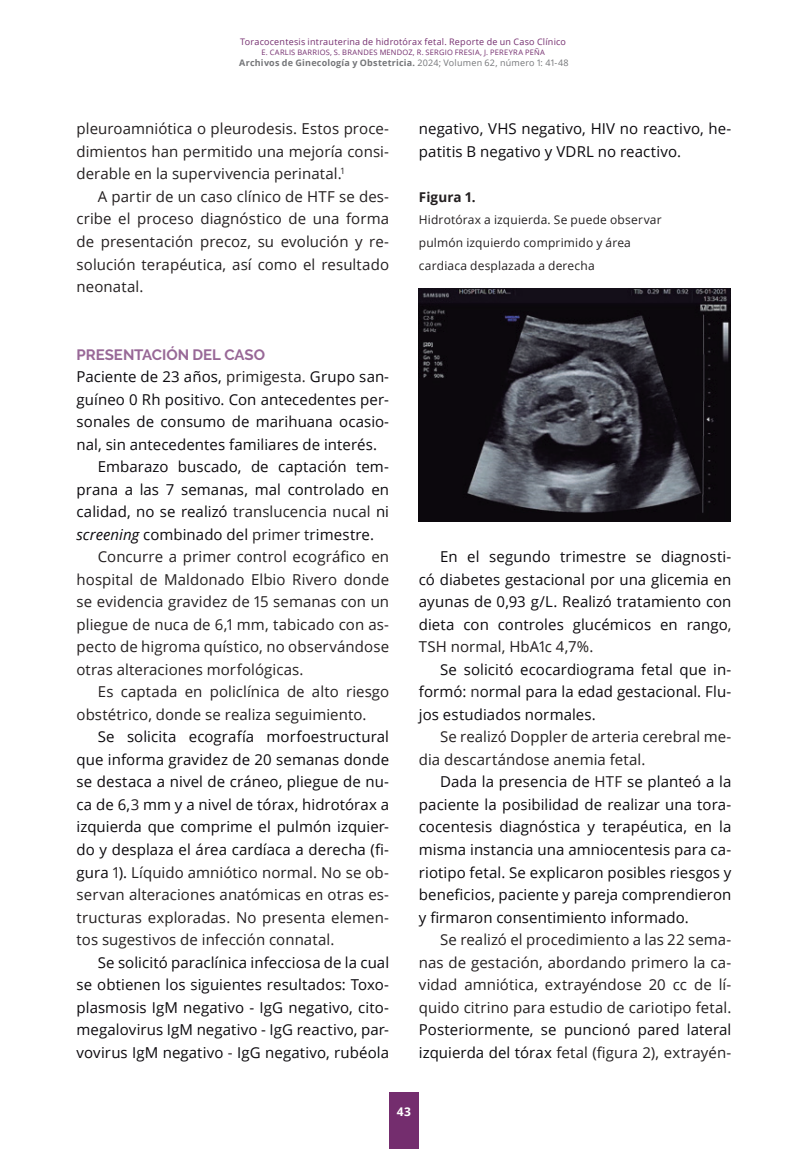
<style>
.page{position:relative;width:808px;height:1149px;background:#fff}
.page>*{position:absolute;margin:0;border:0;box-sizing:border-box;transform-origin:0 0}
.t1{font:15px/22.5px "Open Sans";letter-spacing:.005em;color:#0b090d;text-align:justify}
.t2{font:15px/22.5px "Open Sans";letter-spacing:.005em;color:#231f20;text-align:justify}
.t3{font:700 15px "Raleway";color:#986897}
.t4{font:700 13.5px "Open Sans";letter-spacing:.005em;color:#231f20}
.t5{font:12px/22.5px "Open Sans";letter-spacing:.015em;color:#231f20}
.t6{font:700 12px "Open Sans";color:#fff}
.t7{font:9px "Open Sans";letter-spacing:.025em;color:#742d6e}
.t8{font:700 9px "Open Sans";letter-spacing:.025em;color:#757679}
.t9{font:7.5px "Open Sans";letter-spacing:.03em;color:#742d6e}
.s1{font-weight:400}
.s2{color:#231f20}
.s3{font-style:italic}
</style>
<div class="page">
<div style="left:389px;top:1092px;width:30px;height:56px;background:#742d6e"></div>
<img style="left:419px;top:288px;width:311px;height:233px">
<p class="t7" style="left:240px;top:36px;width:327px">Toracocentesis intrauterina de hidrotórax fetal. Reporte de un Caso Clínico</p>
<p class="t9" style="left:261px;top:48px;width:285px">E. CARLIS BARRIOS, S. BRANDES MENDOZ, R. SERGIO FRESIA, J. PEREYRA PEÑA</p>
<p class="t8" style="left:239px;top:57px;width:331px">Archivos de Ginecología y Obstetricia. <span class="s1">2024; Volumen 62, número 1: 41-48</span></p>
<p class="t2" style="left:77px;top:117px;width:314px">pleuroamniótica o pleurodesis. Estos proce&shy;dimientos han permitido una mejoría consi&shy;derable en la supervivencia perinatal.<sup>1</sup></p>
<p class="t2" style="left:77px;top:185px;width:314px;text-indent:21px">A partir de un caso clínico de HTF se des&shy;cribe el proceso diagnóstico de una forma de presentación precoz, su evolución y re&shy;solución terapéutica, así como el resultado neonatal.</p>
<p class="t1" style="left:419px;top:117px;width:314px">negativo, VHS negativo, HIV no reactivo, he&shy;patitis B negativo y VDRL no reactivo.</p>
<p class="t4" style="left:419px;top:187px;width:58px">Figura 1.</p>
<p class="t5" style="left:419px;top:208px;width:244px">Hidrotórax a izquierda. Se puede observar pulmón izquierdo comprimido y área cardiaca desplazada a derecha</p>
<p class="t3" style="left:77px;top:345px;width:190px">PRESENTACIÓN DEL CASO</p>
<p class="t1" style="left:77px;top:365px;width:314px">Paciente de 23 años, <span class="s2">primigesta.</span> Grupo san-</p>
<p class="t1" style="left:77px;top:387px;width:314px">guíneo 0 Rh positivo. Con antecedentes per-</p>
<p class="t1" style="left:77px;top:410px;width:314px">sonales de consumo de marihuana ocasio-</p>
<p class="t1" style="left:77px;top:432px;width:302px">nal, sin antecedentes familiares de interés.</p>
<p class="t1" style="left:98px;top:455px;width:293px">Embarazo buscado, de captación tem-</p>
<p class="t1" style="left:77px;top:477px;width:314px">prana a las 7 semanas, mal controlado en</p>
<p class="t1" style="left:77px;top:500px;width:314px">calidad, no se realizó <span class="s2">translucencia nucal</span> ni</p>
<p class="t1" style="left:77px;top:522px;width:299px"><span class="s3">screening</span> combinado del <span class="s2">primer t</span>rimestre.</p>
<p class="t2" style="left:98px;top:545px;width:293px">Concurre a primer control ecográfico en</p>
<p class="t2" style="left:77px;top:567px;width:314px">hospital de Maldonado Elbio Rivero donde</p>
<p class="t2" style="left:77px;top:590px;width:314px">se evidencia gravidez de 15 semanas con un</p>
<p class="t2" style="left:77px;top:612px;width:314px">pliegue de nuca de 6,1 mm, tabicado con as-</p>
<p class="t2" style="left:77px;top:635px;width:314px">pecto de higroma quístico, no observándose</p>
<p class="t2" style="left:77px;top:657px;width:229px">otras alteraciones morfológicas.</p>
<p class="t2" style="left:98px;top:680px;width:293px">Es captada en policlínica de alto riesgo</p>
<p class="t2" style="left:77px;top:702px;width:291px">obstétrico, donde se realiza seguimiento.</p>
<p class="t1" style="left:77px;top:725px;width:314px;text-indent:21px">Se solicita ecografía morfoestructural que informa gravidez de 20 semanas donde se destaca a nivel de cráneo, pliegue de nu&shy;ca de 6,<span class="s2">3</span> mm y a nivel de tórax, hidrotórax a izquierda que comprime el pulmón izquier&shy;do y desplaza el área cardíaca a derecha (fi&shy;gura <span class="s2">1</span>). <span class="s2">Líquido amniótico normal. No se ob&shy;servan alteraciones anatómicas en otras es&shy;tructuras exploradas. No presenta elemen&shy;tos sugestivos de infección connatal.</span></p>
<p class="t1" style="left:77px;top:950px;width:314px;text-indent:21px">Se solicitó paraclínica infecciosa de la cual se obtienen los siguientes resultados: Toxo&shy;plasmosis IgM negativo - IgG negativo, cito&shy;megalovirus IgM negativo - IgG reactivo, par&shy;vovirus IgM negativo <span class="s2">-</span> IgG negativo, rubéola</p>
<p class="t1" style="left:419px;top:545px;width:314px;text-indent:21px">En el segundo trimestre se diagnosti&shy;có diabetes gestacional por una glicemia en ayunas de 0,93 g/L. Realizó tratamiento con dieta con controles glucémicos en rango<span class="s2">, TSH normal, HbA1c 4,7%.</span></p>
<p class="t1" style="left:419px;top:657px;width:314px;text-indent:21px">Se solicitó ecocardiograma fetal que in&shy;formó: <span class="s2">n</span>ormal para la edad gestacional. Flu&shy;jos estudiados normales.</p>
<p class="t2" style="left:419px;top:725px;width:314px;text-indent:21px">Se realizó Doppler de arteria cerebral me&shy;dia descartándose anemia fetal.</p>
<p class="t1" style="left:419px;top:770px;width:314px;text-indent:21px">Dada la presencia de <span class="s2">HTF</span> se planteó a la paciente la posibilidad de realizar una tora&shy;cocentesis diagnóstica y terapéutica, en la misma instancia una amniocentesis para ca&shy;riotipo fetal. Se explicaron posibles riesgos y beneficios, paciente y pareja comprendieron y firmaron consentimiento informado.</p>
<p class="t2" style="left:419px;top:927px;width:314px;text-indent:21px">Se realizó el procedimiento a las 22 sema&shy;nas de gestación, abordando primero la ca&shy;vidad amniótica, extrayéndose 20 cc de lí&shy;quido citrino para estudio de cariotipo fetal.</p>
<p class="t1" style="left:419px;top:1017px;width:314px">Posteriormente, se puncionó pared lateral izquierda del tórax <span class="s2">fetal (figura 2), extrayén-</span></p>
<p class="t6" style="left:397px;top:1102px;width:16px">43</p>
</div>
